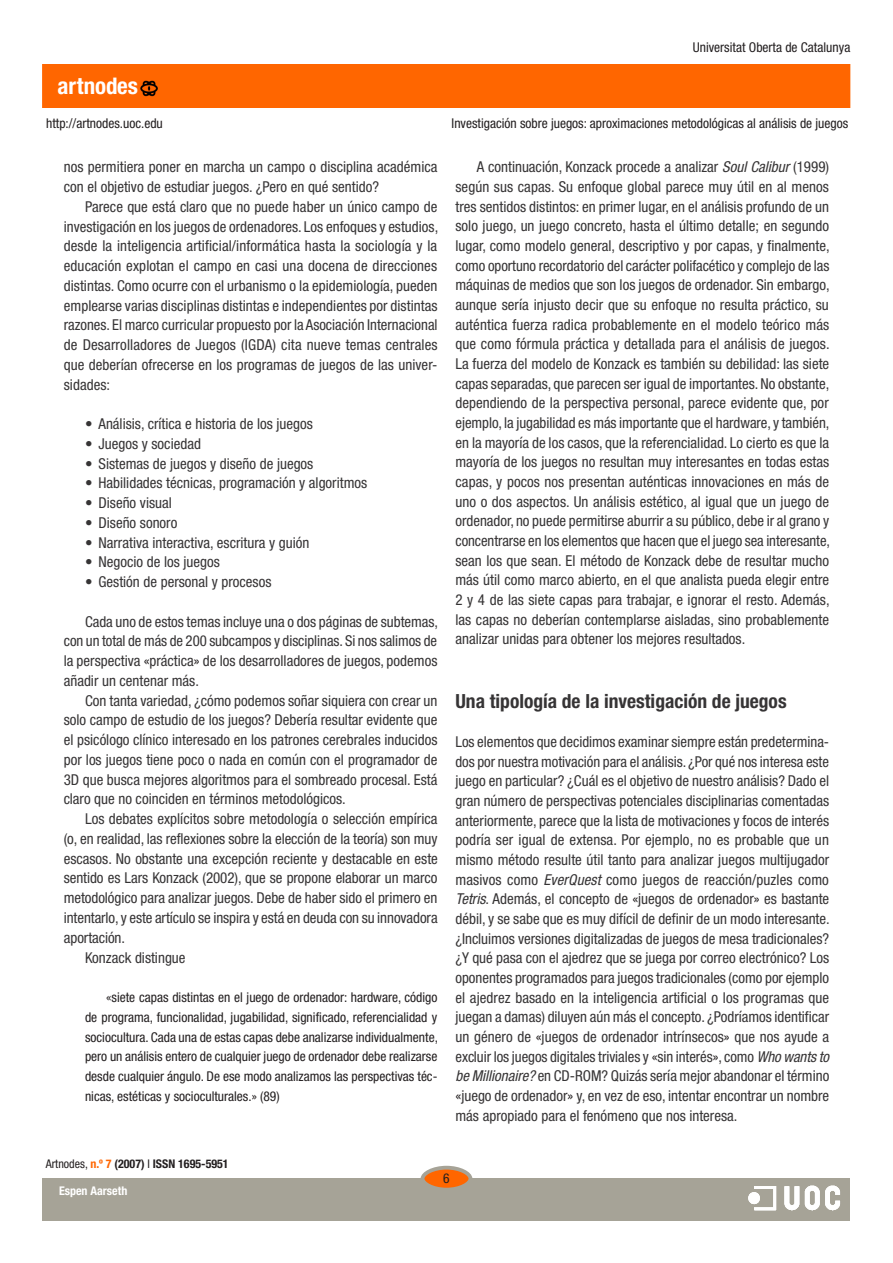
<style>
.page{position:relative;width:893px;height:1263px;background:#fff}
.page>*{position:absolute;margin:0;border:0;box-sizing:border-box;transform-origin:0 0}
.t1{font:700 condensed 22.95px "Helvetica Neue LT Std";color:#fff}
.SUBTITOLS{font:700 condensed 19.5px "Helvetica Neue LT Std";color:#363435}
.text_general{font:condensed 15px/19.6px "Helvetica Neue LT Std";color:#363435;text-align:justify}
.TEXTCITAT{font:condensed 13.5px/19.8px "Helvetica Neue LT Std";color:#231f20;text-align:justify}
.t2{font:700 condensed 12px "Helvetica Neue LT Std";color:#231f20}
.t3{font:700 condensed 12px "Helvetica Neue LT Std";color:#fff}
.s1{color:#231f20}
.s2{font-weight:400}
.s3{color:#f60}
.s4{font-style:italic}
</style>
<div class="page">
<div style="left:43px;top:1178px;width:807px;height:42px;background:#a6a397"></div>
<div style="left:422px;top:1168px;width:48px;height:21px;background:#f60;border-radius:50%"></div>
<div style="left:421px;top:1166px;width:51px;height:25px;border:4px solid #a6a397;border-radius:50%"></div>
<img style="left:748px;top:1185px;width:93px;height:26px">
<div style="left:43px;top:65px;width:807px;height:42px;background:#f60"></div>
<h1 class="t1" style="left:58px;top:72px;width:82px">artnodes</h1>
<p class="TEXTCITAT" style="left:46px;top:113px;width:118px">http://artnodes.uoc.edu</p>
<p class="text_general" style="left:64px;top:157px;width:375px">nos permitiera poner en marcha un campo o disciplina académica con el objetivo de estudiar juegos. ¿Pero en qué sentido?</p>
<p class="text_general" style="left:64px;top:196px;width:376px;text-indent:21px">Parece que está claro que no puede haber un único campo de investigación en los juegos de ordenadores. Los enfoques y estudios, desde la inteligencia artificial/informática hasta la sociología y la educación explotan el campo en casi una docena de direcciones distintas. Como ocurre con el urbanismo o la epidemiología, pueden emplearse varias disciplinas distintas e independientes por distintas razones. El marco curricular propuesto por la Asociación Internacional de Desarrolladores de Juegos (IGDA) cita nueve temas centrales que deberían ofrecerse en los programas de juegos de las univer&shy;sidades:</p>
<p class="text_general" style="left:85px;top:414px;width:229px">• Análisis, crítica e historia de los juegos</p>
<p class="text_general" style="left:85px;top:434px;width:117px">• Juegos y sociedad</p>
<p class="text_general" style="left:85px;top:453px;width:230px">• Sistemas de juegos y diseño de juegos</p>
<p class="text_general" style="left:85px;top:473px;width:284px">• Habilidades técnicas, programación y algoritmos</p>
<p class="text_general" style="left:85px;top:493px;width:88px">• Diseño visual</p>
<p class="text_general" style="left:85px;top:513px;width:94px">• Diseño sonoro</p>
<p class="text_general" style="left:85px;top:532px;width:226px">• Narrativa interactiva, escritura y guión</p>
<p class="text_general" style="left:85px;top:552px;width:136px">• Negocio de los juegos</p>
<p class="text_general" style="left:85px;top:572px;width:188px">• Gestión de personal y procesos</p>
<p class="text_general" style="left:64px;top:611px;width:376px;text-indent:21px">Cada uno de estos temas incluye una o dos páginas de subtemas, con un total de más de 200 subcampos y disciplinas. Si nos salimos de la perspectiva <span class="s1">«</span>práctica<span class="s1">»</span> de los desarrolladores de juegos, podemos añadir un centenar más.</p>
<p class="text_general" style="left:64px;top:690px;width:375px;text-indent:21px">Con tanta variedad, ¿cómo podemos soñar siquiera con crear un solo campo de estudio de los juegos? Debería resultar evidente que el psicólogo clínico interesado en los patrones cerebrales inducidos por los juegos tiene poco o nada en común con el programador de 3D que busca mejores algoritmos para el sombreado procesal. Está claro que no coinciden en términos metodológicos.</p>
<p class="text_general" style="left:64px;top:809px;width:376px;text-indent:21px">Los debates explícitos sobre metodología o selección empírica (o, en realidad, las reflexiones sobre la elección de la teoría) son muy escasos. No obstante una excepción reciente y destacable en este sentido es Lars Konzack (2002), que se propone elaborar un marco metodológico para analizar juegos. Debe de haber sido el primero en intentarlo, y este artículo se inspira y está en deuda con su innovadora aportación.</p>
<p class="text_general" style="left:85px;top:947px;width:102px">Konzack distingue</p>
<p class="TEXTCITAT" style="left:85px;top:987px;width:354px;text-indent:21px">«siete capas distintas en el juego de ordenador: hardware, código de programa, funcionalidad, jugabilidad, significado, referencialidad y sociocultura. Cada una de estas capas debe analizarse individualmente, pero un análisis entero de cualquier juego de ordenador debe realizarse desde cualquier ángulo. De ese modo analizamos las perspectivas téc&shy;nicas, estéticas y socioculturales.» (89)</p>
<p class="t2" style="left:46px;top:1157px;width:184px"><span class="s2">Artnodes,</span> <span class="s3">n.º 7</span> (2007) <span class="s2">I</span> ISSN 1695-5951</p>
<p class="t3" style="left:59px;top:1183px;width:70px">Espen Aarseth</p>
<p class="TEXTCITAT" style="left:693px;top:37px;width:159px">Universitat Oberta de Catalunya</p>
<p class="TEXTCITAT" style="left:452px;top:113px;width:398px">Investigación sobre juegos: aproximaciones metodológicas al análisis de juegos</p>
<p class="text_general" style="left:455px;top:157px;width:376px;text-indent:21px">A continuación, Konzack procede a analizar <span class="s4">Soul Calibur</span> (1999) según sus capas. Su enfoque global parece muy útil en al menos tres sentidos distintos: en primer lugar, en el análisis profundo de un solo juego, un juego concreto, hasta el último detalle; en segundo lugar, como modelo general, descriptivo y por capas, y finalmente, como oportuno recordatorio del carácter polifacético y complejo de las máquinas de medios que son los juegos de ordenador. Sin embargo, aunque sería injusto decir que su enfoque no resulta práctico, su auténtica fuerza radica probablemente en el modelo teórico más que como fórmula práctica y detallada para el análisis de juegos.<br>La fuerza del modelo de Konzack es también su debilidad: las siete capas separadas, que parecen ser igual de importantes. No obstante, dependiendo de la perspectiva personal, parece evidente que, por ejemplo, la jugabilidad es más importante que el hardware, y también, en la mayoría de los casos, que la referencialidad. Lo cierto es que la mayoría de los juegos no resultan muy interesantes en todas estas capas, y pocos nos presentan auténticas innovaciones en más de uno o dos aspectos. Un análisis estético, al igual que un juego de ordenador, no puede permitirse aburrir a su público, debe ir al grano y concentrarse en los elementos que hacen que el juego sea interesante, sean los que sean. El método de Konzack debe de resultar mucho más útil como marco abierto, en el que analista pueda elegir entre 2 y 4 de las siete capas para trabajar, e ignorar el resto. Además, las capas no deberían contemplarse aisladas, sino probablemente analizar unidas para obtener los mejores resultados.</p>
<p class="SUBTITOLS" style="left:455px;top:689px;width:333px">Una tipología de la investigación de juegos</p>
<p class="text_general" style="left:455px;top:732px;width:376px">Los elementos que decidimos examinar siempre están predetermina&shy;dos por nuestra motivación para el análisis. ¿Por qué nos interesa este juego en particular? ¿Cuál es el objetivo de nuestro análisis? Dado el gran número de perspectivas potenciales disciplinarias comentadas anteriormente, parece que la lista de motivaciones y focos de interés podría ser igual de extensa. Por ejemplo, no es probable que un mismo método resulte útil tanto para analizar juegos multijugador masivos como <span class="s4">EverQuest</span> como juegos de reacción/puzles como <span class="s4">Tetris</span>. Además, el concepto de <span class="s1">«</span>juegos de ordenador<span class="s1">»</span> es bastante débil, y se sabe que es muy difícil de definir de un modo interesante. ¿Incluimos versiones digitalizadas de juegos de mesa tradicionales? ¿Y qué pasa con el ajedrez que se juega por correo electrónico? Los oponentes programados para juegos tradicionales (como por ejemplo el ajedrez basado en la inteligencia artificial o los programas que juegan a damas) diluyen aún más el concepto. ¿Podríamos identificar un género de <span class="s1">«</span>juegos de ordenador intrínsecos<span class="s1">»</span> que nos ayude a excluir los juegos digitales triviales y <span class="s1">«</span>sin interés<span class="s1">»</span>, como <span class="s4">Who wants to be Millionaire?</span> en CD-ROM? Quizás sería mejor abandonar el término <span class="s1">«</span>juego de ordenador<span class="s1">»</span> y, en vez de eso, intentar encontrar un nombre más apropiado para el fenómeno que nos interesa.</p>
</div>
